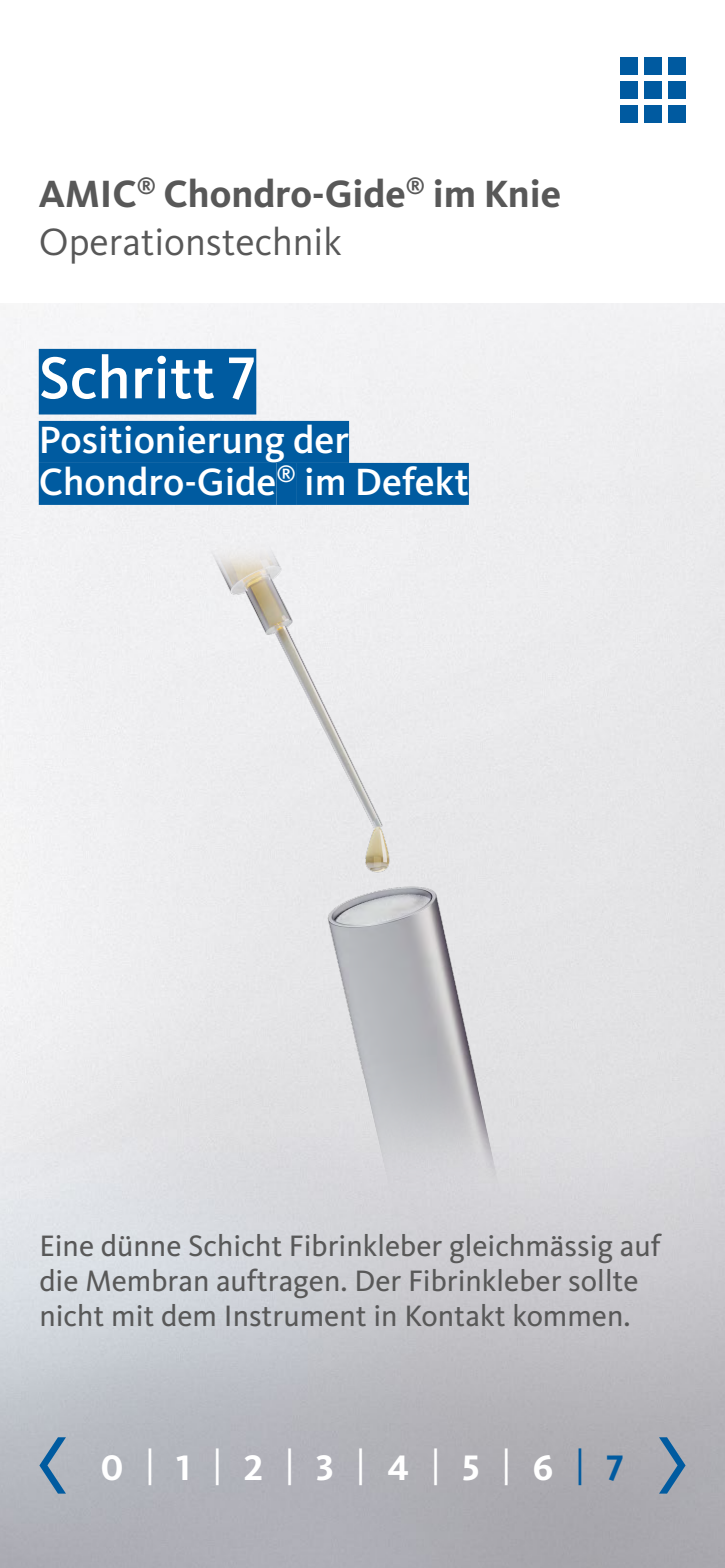
<style>
.page{position:relative;width:725px;height:1568px;background:#fff}
.page>*{position:absolute;margin:0;border:0;box-sizing:border-box;transform-origin:0 0}
.t1{font:500 61.25px "Kievit Pro";color:#fff}
.t2{font:700 39.38px/48.1px "Kievit Pro";color:#585858}
.t3{font:500 39.38px/42px "Kievit Pro";color:#fff}
.t4{font:700 36.75px "Kievit OT";color:#fff}
.t5{font:30.62px/35px "Kievit Pro";color:#585858}
.s1{font-weight:400}
.s2{font-weight:400;color:#005ba0}
.s3{color:#005ba0}
</style>
<div class="page">
<img style="left:0;top:303px;width:724px;height:1265px">
<div style="left:620px;top:106px;width:17px;height:17px;background:#005aa0"></div>
<div style="left:644px;top:106px;width:17px;height:17px;background:#005aa0"></div>
<div style="left:668px;top:106px;width:17px;height:17px;background:#005aa0"></div>
<div style="left:620px;top:82px;width:17px;height:17px;background:#005aa0"></div>
<div style="left:644px;top:82px;width:17px;height:17px;background:#005aa0"></div>
<div style="left:668px;top:82px;width:17px;height:17px;background:#005aa0"></div>
<div style="left:620px;top:57px;width:18px;height:18px;background:#005aa0"></div>
<div style="left:644px;top:57px;width:17px;height:18px;background:#005aa0"></div>
<div style="left:668px;top:57px;width:17px;height:18px;background:#005aa0"></div>
<svg style="left:39px;top:1437px;width:27px;height:57px;background:#809db6"></svg>
<svg style="left:659px;top:1437px;width:26px;height:57px"></svg>
<div style="left:39px;top:349px;width:217px;height:66px;background:#005ba0"></div>
<div style="left:39px;top:421px;width:310px;height:42px;background:#005ba0"></div>
<div style="left:39px;top:463px;width:237px;height:42px;background:#005ba0"></div>
<div style="left:276px;top:463px;width:20px;height:42px;background:#005ba0"></div>
<div style="left:296px;top:463px;width:173px;height:42px;background:#005ba0"></div>
<img style="left:0;top:528px;width:724px;height:740px">
<p class="t2" style="left:38px;top:169px;width:524px">AMIC<sup>®</sup> Chondro-Gide<sup>®</sup> im Knie<br><span class="s1">Operationstechnik</span></p>
<h1 class="t1" style="left:39px;top:341px;width:219px">Schritt 7</h1>
<p class="t3" style="left:39px;top:419px;width:431px">Positionierung der<br>Chondro-Gide<sup>®</sup> im Defekt</p>
<p class="t5" style="left:39px;top:1228px;width:622px">Eine dünne Schicht Fibrinkleber gleichmässig auf die Membran auftragen. Der Fibrinkleber sollte nicht mit dem Instrument in Kontakt kommen.</p>
<p class="t4" style="left:101px;top:1446px;width:525px">0 <span class="s1">|</span> 1 <span class="s1">|</span> 2 <span class="s1">|</span> 3 <span class="s1">|</span> 4 <span class="s1">|</span> 5 <span class="s1">|</span> 6 <span class="s2">|</span> <span class="s3">7</span></p>
</div>
